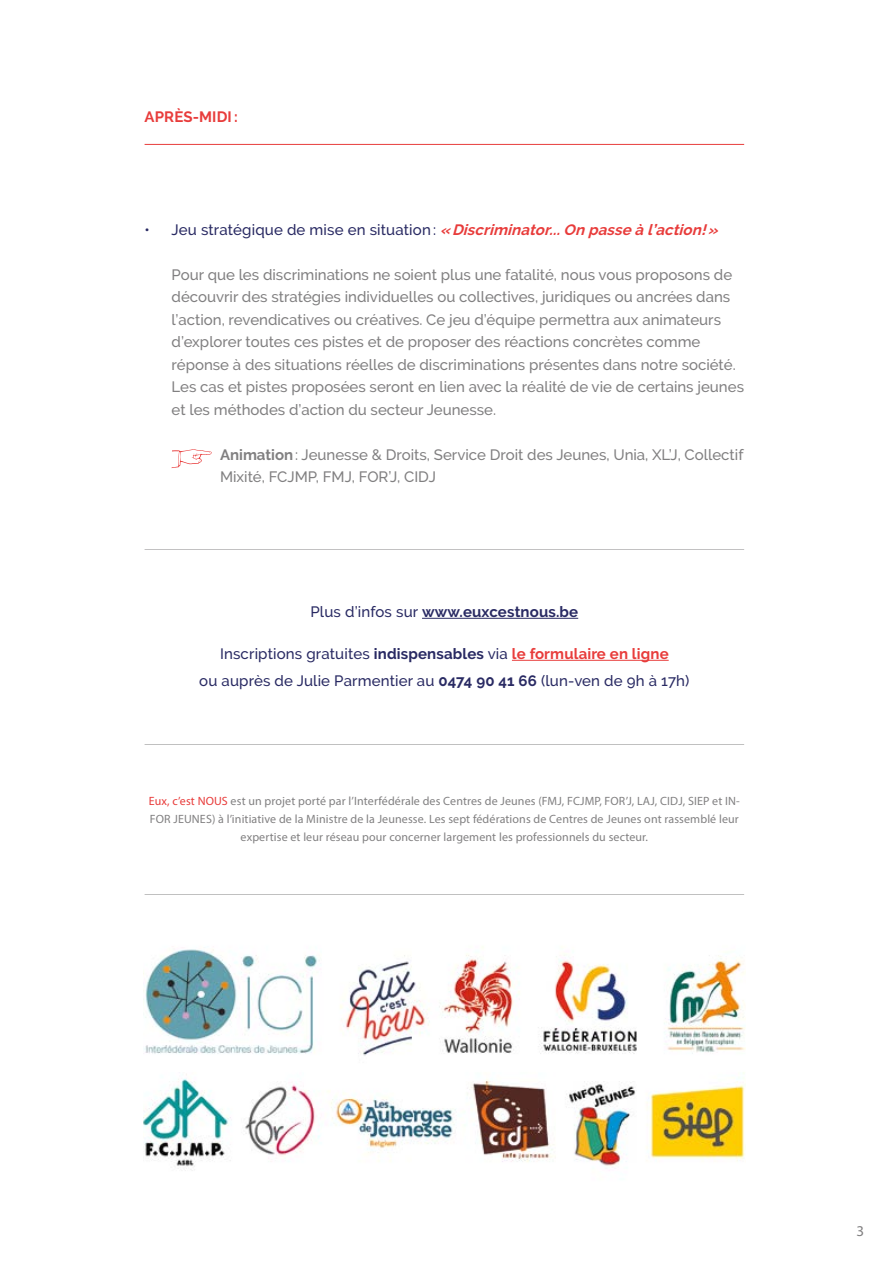
<style>
.page{position:relative;width:893px;height:1263px;background:#fff}
.page>*{position:absolute;margin:0;border:0;box-sizing:border-box;transform-origin:0 0}
.t1{font:500 15px/22.5px "Raleway";color:#818081}
.t2{font:500 15px/27px "Raleway";letter-spacing:.01em;color:#292a63;text-align:center}
.t3{font:italic 700 15px "Raleway";color:#e83c3b}
.t4{font:700 15px "Raleway";letter-spacing:.01em;color:#292a63}
.t5{font:700 15px "Raleway";letter-spacing:.01em;color:#e83c3b}
.t6{font:15px "Myriad Pro";color:#818081}
.t7{font:12px/18px "Myriad Pro";letter-spacing:.01em;color:#818081;text-align:center}
.s1{font-weight:500;font-style:normal;color:#292a63}
.s2{font-weight:700}
.s3{font-weight:500}
.s4{font-weight:700;color:#e83c3b}
.s5{color:#e83c3b}
</style>
<div class="page">
<hr style="left:422px;top:618px;width:156px;height:1px;background:#292a63">
<hr style="left:512px;top:660px;width:157px;height:1px;background:#e83c3b">
<hr style="left:145px;top:144px;width:599px;height:1px;background:#e83c3b">
<svg style="left:172px;top:449px;width:40px;height:19px"></svg>
<hr style="left:145px;top:549px;width:599px;height:1px;background:#818081">
<hr style="left:145px;top:744px;width:599px;height:1px;background:#818081">
<hr style="left:145px;top:894px;width:599px;height:1px;background:#818081">
<img style="left:144px;top:946px;width:601px;height:225px">
<p class="t5" style="left:145px;top:108px;width:95px">APRÈS-MIDI :</p>
<p class="t3" style="left:145px;top:221px;width:579px"><span class="s1">• J e u stratég i q ue de m i se e n s i tuati o n :</span> «Discriminator...On passe à l’action!»</p>
<p class="t1" style="left:172px;top:263px;width:574px">Pour que les discriminations ne soient plus une fatalité, nous vous proposons de découvrir des stratégies individuelles ou collectives, juridiques ou ancrées dans l’action, revendicatives ou créatives. Ce jeu d’équipe permettra aux animateurs d’explorer toutes ces pistes et de proposer des réactions concrètes comme réponse à des situations réelles de discriminations présentes dans notre société.<br>Les cas et pistes proposées seront en lien avec la réalité de vie de certains jeunes et les méthodes d’action du secteur Jeunesse.</p>
<p class="t1" style="left:220px;top:443px;width:525px"><span class="s2">Animation</span>: Jeunesse &amp; Droits, Service Droit des Jeunes, Unia, XL’J, Collectif<br>Mixité, FCJMP, FMJ, FOR’J, CIDJ</p>
<p class="t4" style="left:310px;top:603px;width:269px"><span class="s3">Plus d’infos sur</span> www.euxcestnous.be</p>
<p class="t2" style="left:199px;top:640px;width:492px">Inscriptions gratuites <span class="s2">indispensables</span> via <span class="s4">le formulaire en ligne<br></span>ou auprès de Julie Parmentier au <span class="s2">0474 90 41 66</span> (lun-ven de 9h à 17h)</p>
<p class="t7" style="left:149px;top:791px;width:592px"><span class="s5">Eux, c’est NOUS</span> est un projet porté par l’Interfédérale des Centres de Jeunes (FMJ, FCJMP, FOR’J, LAJ, CIDJ, SIEP et IN-<br>FOR JEUNES) à l’initiative de la Ministre de la Jeunesse. Les sept fédérations de Centres de Jeunes ont rassemblé leur expertise et leur réseau pour concerner largement les professionnels du secteur.</p>
<p class="t6" style="left:856px;top:1221px;width:9px">3</p>
</div>
